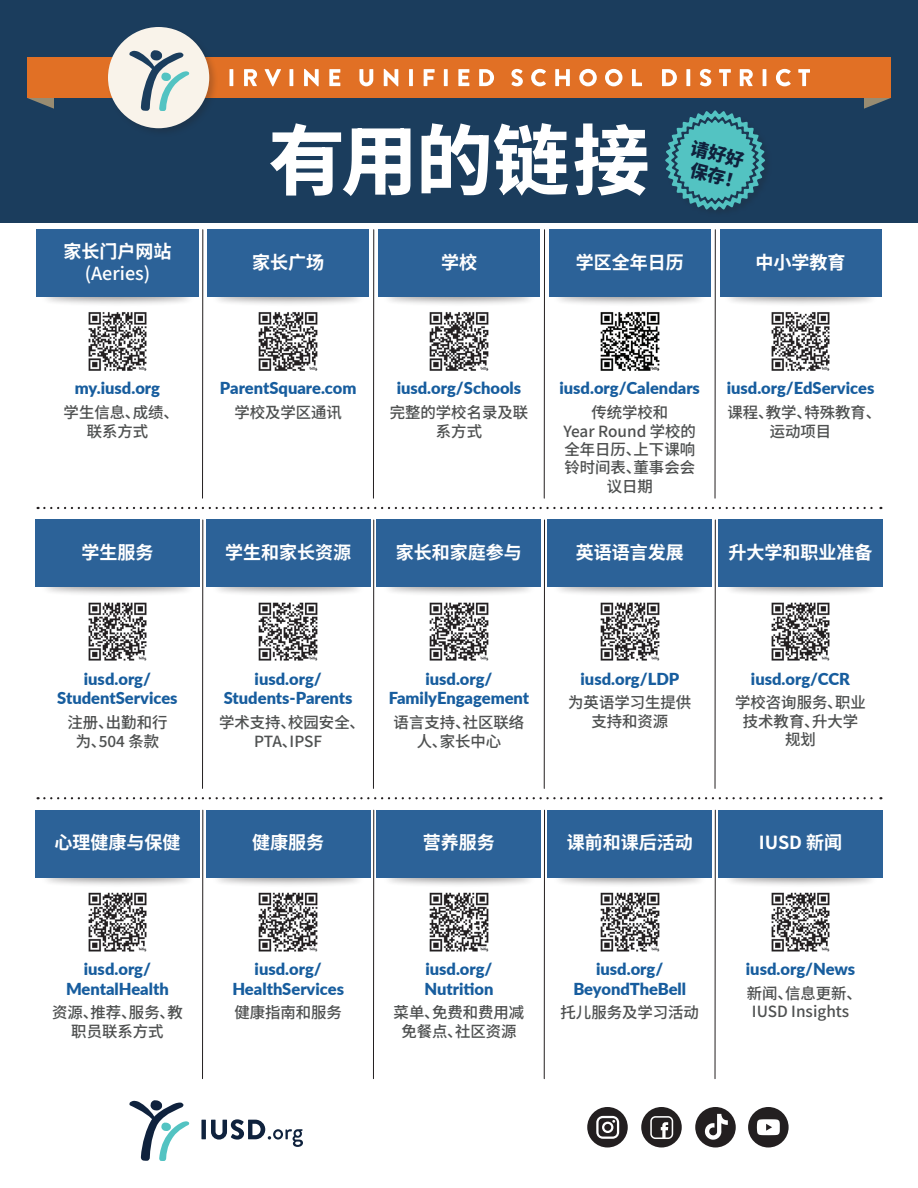
<style>
.page{position:relative;width:918px;height:1188px;background:#fff}
.page>*{position:absolute;margin:0;border:0;box-sizing:border-box;transform-origin:0 0}
.t1{font:800 76.5px "Noto Sans SC";letter-spacing:-.01em;color:#fff}
.t2{font:700 18px "Noto Sans SC";color:#fff}
.t3{font:500 18px "Noto Sans SC";color:#fff}
.t4{font:900 18px/21.6px "Noto Sans SC";color:#0f223d}
.t5{font:900 16.5px/19.8px "Lato";color:#175d9e;text-align:center}
.t6{font:500 15.3px/18.5px "Noto Sans SC";color:#4f5151;text-align:center}
</style>
<div class="page">
<div style="left:0;top:0;width:918px;height:223px;background:#1b3d5d"></div>
<div style="left:40px;top:575px;width:155px;height:22px;background:#231f20;opacity:.55"></div>
<div style="left:552px;top:575px;width:155px;height:22px;background:#231f20;opacity:.55"></div>
<div style="left:723px;top:575px;width:155px;height:22px;background:#231f20;opacity:.55"></div>
<div style="left:211px;top:575px;width:155px;height:22px;background:#231f20;opacity:.55"></div>
<div style="left:381px;top:575px;width:155px;height:22px;background:#231f20;opacity:.55"></div>
<div style="left:40px;top:865px;width:155px;height:22px;background:#231f20;opacity:.55"></div>
<div style="left:552px;top:865px;width:155px;height:22px;background:#231f20;opacity:.55"></div>
<div style="left:723px;top:865px;width:155px;height:22px;background:#231f20;opacity:.55"></div>
<div style="left:211px;top:865px;width:155px;height:22px;background:#231f20;opacity:.55"></div>
<div style="left:381px;top:865px;width:155px;height:22px;background:#231f20;opacity:.55"></div>
<svg style="left:129px;top:1100px;width:60px;height:61px"></svg>
<svg style="left:201px;top:1119px;width:102px;height:28px"></svg>
<div style="left:748px;top:1107px;width:41px;height:40px;background:#231f20;border-radius:50%"></div>
<div style="left:587px;top:1107px;width:41px;height:41px;background:#231f20;border-radius:50%"></div>
<svg style="left:596px;top:1116px;width:23px;height:23px"></svg>
<div style="left:641px;top:1107px;width:41px;height:40px;background:#231f20;border-radius:50%"></div>
<svg style="left:650px;top:1116px;width:23px;height:23px"></svg>
<div style="left:695px;top:1107px;width:41px;height:41px;background:#231f20;border-radius:50%"></div>
<svg style="left:705px;top:1114px;width:23px;height:26px"></svg>
<svg style="left:757px;top:1119px;width:23px;height:16px"></svg>
<div style="left:548px;top:810px;width:164px;height:68px;background:#2c6298"></div>
<div style="left:206px;top:810px;width:164px;height:68px;background:#2c6298"></div>
<div style="left:206px;top:520px;width:164px;height:67px;background:#2c6298"></div>
<div style="left:35px;top:520px;width:164px;height:67px;background:#2c6298"></div>
<div style="left:377px;top:810px;width:164px;height:68px;background:#2c6298"></div>
<div style="left:377px;top:520px;width:164px;height:67px;background:#2c6298"></div>
<div style="left:35px;top:810px;width:164px;height:68px;background:#2c6298"></div>
<div style="left:719px;top:520px;width:164px;height:67px;background:#2c6298"></div>
<div style="left:548px;top:520px;width:164px;height:67px;background:#2c6298"></div>
<div style="left:719px;top:810px;width:164px;height:68px;background:#2c6298"></div>
<svg style="left:864px;top:98px;width:27px;height:11px"></svg>
<svg style="left:27px;top:98px;width:27px;height:11px"></svg>
<div style="left:27px;top:57px;width:864px;height:41px;background:#e17025"></div>
<div style="left:106px;top:25px;width:113px;height:113px;background:#231f20;opacity:.25"></div>
<div style="left:108px;top:27px;width:101px;height:101px;background:#f9f3ea;border-radius:50%"></div>
<svg style="left:129px;top:50px;width:60px;height:61px"></svg>
<svg style="left:230px;top:69px;width:580px;height:17px"></svg>
<svg style="left:665px;top:110px;width:100px;height:100px"></svg>
<hr style="left:202px;top:230px;width:1px;height:268px;background:#231f20">
<hr style="left:202px;top:810px;width:1px;height:269px;background:#231f20">
<hr style="left:202px;top:520px;width:1px;height:268px;background:#231f20">
<hr style="left:373px;top:230px;width:1px;height:268px;background:#231f20">
<hr style="left:373px;top:810px;width:1px;height:269px;background:#231f20">
<hr style="left:373px;top:520px;width:1px;height:268px;background:#231f20">
<hr style="left:544px;top:230px;width:1px;height:268px;background:#231f20">
<hr style="left:544px;top:810px;width:1px;height:269px;background:#231f20">
<hr style="left:544px;top:520px;width:1px;height:268px;background:#231f20">
<hr style="left:715px;top:230px;width:1px;height:268px;background:#231f20">
<hr style="left:715px;top:810px;width:1px;height:269px;background:#231f20">
<hr style="left:715px;top:520px;width:1px;height:268px;background:#231f20">
<div style="left:40px;top:285px;width:155px;height:22px;background:#231f20;opacity:.55"></div>
<div style="left:552px;top:285px;width:155px;height:22px;background:#231f20;opacity:.55"></div>
<div style="left:723px;top:285px;width:155px;height:22px;background:#231f20;opacity:.55"></div>
<div style="left:211px;top:285px;width:155px;height:22px;background:#231f20;opacity:.55"></div>
<div style="left:381px;top:285px;width:155px;height:22px;background:#231f20;opacity:.55"></div>
<div style="left:36px;top:230px;width:162px;height:67px;background:#2c6298"></div>
<div style="left:549px;top:230px;width:162px;height:67px;background:#2c6298"></div>
<div style="left:207px;top:230px;width:162px;height:67px;background:#2c6298"></div>
<div style="left:720px;top:230px;width:162px;height:67px;background:#2c6298"></div>
<div style="left:378px;top:230px;width:162px;height:67px;background:#2c6298"></div>
<img style="left:429px;top:312px;width:60px;height:59px">
<img style="left:771px;top:312px;width:59px;height:59px">
<img style="left:88px;top:312px;width:59px;height:59px">
<img style="left:258px;top:312px;width:60px;height:59px">
<img style="left:600px;top:312px;width:60px;height:59px">
<img style="left:600px;top:602px;width:60px;height:59px">
<img style="left:771px;top:602px;width:59px;height:59px">
<img style="left:429px;top:602px;width:60px;height:59px">
<img style="left:88px;top:602px;width:59px;height:59px">
<img style="left:258px;top:602px;width:60px;height:59px">
<img style="left:771px;top:892px;width:59px;height:60px">
<img style="left:88px;top:892px;width:59px;height:60px">
<img style="left:429px;top:892px;width:60px;height:60px">
<img style="left:258px;top:892px;width:60px;height:60px">
<img style="left:600px;top:892px;width:60px;height:60px">
<svg style="left:38px;top:507px;width:843px;height:2px"></svg>
<svg style="left:38px;top:797px;width:843px;height:2px"></svg>
<p class="t2" style="left:63px;top:241px;width:110px">家长门户网站</p>
<p class="t3" style="left:85px;top:263px;width:67px">(Aeries)</p>
<p class="t5" style="left:75px;top:378px;width:87px">my.iusd.org</p>
<p class="t6" style="left:64px;top:404px;width:117px">学生信息、成绩、联系方式</p>
<h1 class="t1" style="left:269px;top:117px;width:382px">有用的链接</h1>
<p class="t4" style="left:694px;top:138px;width:60px;rotate:14deg">请好好保存！</p>
<p class="t2" style="left:252px;top:252px;width:73px">家长广场</p>
<p class="t2" style="left:441px;top:252px;width:37px">学校</p>
<p class="t2" style="left:576px;top:252px;width:109px">学区全年日历</p>
<p class="t2" style="left:756px;top:252px;width:91px">中小学教育</p>
<p class="t5" style="left:220px;top:378px;width:138px">ParentSquare.com</p>
<p class="t6" style="left:234px;top:404px;width:109px">学校及学区通讯</p>
<p class="t5" style="left:397px;top:378px;width:126px">iusd.org/Schools</p>
<p class="t6" style="left:390px;top:404px;width:140px">完整的学校名录及联系方式</p>
<p class="t5" style="left:560px;top:378px;width:142px">iusd.org/Calendars</p>
<p class="t6" style="left:564px;top:404px;width:134px">传统学校和<br>Year Round 学校的全年日历、上下课响铃时间表、董事会会议日期</p>
<p class="t5" style="left:727px;top:378px;width:149px">iusd.org/EdServices</p>
<p class="t6" style="left:728px;top:404px;width:155px">课程、教学、特殊教育、运动项目</p>
<p class="t2" style="left:81px;top:542px;width:73px">学生服务</p>
<p class="t2" style="left:225px;top:542px;width:127px">学生和家长资源</p>
<p class="t2" style="left:396px;top:542px;width:127px">家长和家庭参与</p>
<p class="t2" style="left:576px;top:542px;width:109px">英语语言发展</p>
<p class="t2" style="left:729px;top:542px;width:146px">升大学和职业准备</p>
<p class="t5" style="left:57px;top:668px;width:122px">iusd.org/<br>StudentServices</p>
<p class="t6" style="left:67px;top:714px;width:101px">注册、出勤和行为、504 条款</p>
<p class="t5" style="left:224px;top:668px;width:130px">iusd.org/<br>Students-Parents</p>
<p class="t6" style="left:219px;top:714px;width:147px">学术支持、校园安全、<br>PTA、IPSF</p>
<p class="t5" style="left:389px;top:668px;width:142px">iusd.org/<br>FamilyEngagement</p>
<p class="t6" style="left:394px;top:714px;width:132px">语言支持、社区联络人、家长中心</p>
<p class="t5" style="left:581px;top:668px;width:100px">iusd.org/LDP</p>
<p class="t6" style="left:568px;top:694px;width:124px">为英语学习生提供支持和资源</p>
<p class="t5" style="left:751px;top:668px;width:101px">iusd.org/CCR</p>
<p class="t6" style="left:735px;top:694px;width:132px">学校咨询服务、职业技术教育、升大学规划</p>
<p class="t2" style="left:54px;top:833px;width:127px">心理健康与保健</p>
<p class="t5" style="left:66px;top:958px;width:104px">iusd.org/<br>MentalHealth</p>
<p class="t6" style="left:52px;top:1004px;width:132px">资源、推荐、服务、教职员联系方式</p>
<p class="t2" style="left:252px;top:833px;width:73px">健康服务</p>
<p class="t2" style="left:567px;top:833px;width:127px">课前和课后活动</p>
<p class="t2" style="left:423px;top:833px;width:73px">营养服务</p>
<p class="t5" style="left:232px;top:958px;width:113px">iusd.org/<br>HealthServices</p>
<p class="t6" style="left:234px;top:1004px;width:109px">健康指南和服务</p>
<p class="t5" style="left:424px;top:958px;width:71px;text-align:left">iusd.org/<br>Nutrition</p>
<p class="t6" style="left:394px;top:1004px;width:132px">菜单、免费和费用减免餐点、社区资源</p>
<p class="t5" style="left:573px;top:958px;width:114px">iusd.org/<br>BeyondTheBell</p>
<p class="t6" style="left:561px;top:1004px;width:140px">托儿服务及学习活动</p>
<p class="t2" style="left:759px;top:833px;width:85px">IUSD 新闻</p>
<p class="t5" style="left:746px;top:958px;width:111px">iusd.org/News</p>
<p class="t6" style="left:747px;top:984px;width:117px">新闻、信息更新、<br>IUSD Insights</p>
</div>
